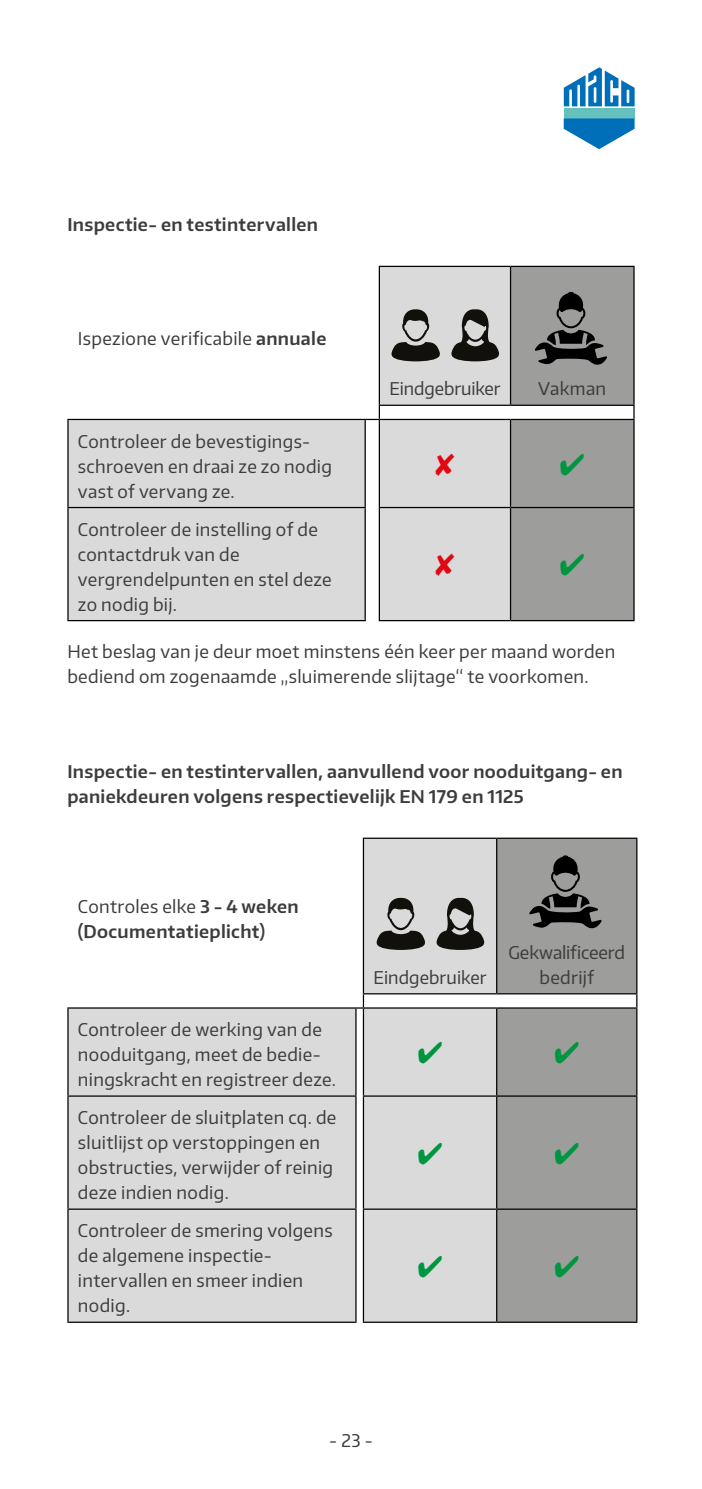
<style>
.page{position:relative;width:702px;height:1489px;background:#fff}
.page>*{position:absolute;margin:0;border:0;box-sizing:border-box;transform-origin:0 0}
.t1{font:17.5px/25px "Encode Sans Normal";letter-spacing:.02em;color:#3c3c3b}
.t2{font:600 17.5px/25px "Encode Sans Normal";letter-spacing:.02em;color:#3c3c3b}
.t3{font:17.5px/25px "Encode Sans Normal";letter-spacing:-.005em;color:#3c3c3b;text-align:center}
.s1{font-weight:600}
.s2{font-weight:400}
</style>
<div class="page">
<div style="left:563px;top:108px;width:71px;height:10px;background:#66c1be"></div>
<svg style="left:563px;top:118px;width:71px;height:31px"></svg>
<svg style="left:563px;top:67px;width:71px;height:39px"></svg>
<svg style="left:68px;top:266px;width:442px;height:354px;fill:#dadada"></svg>
<div style="left:510px;top:267px;width:123px;height:353px;background:#9d9d9c"></div>
<hr style="left:379px;top:266px;width:131px;height:1px;background:#000">
<hr style="left:379px;top:267px;width:1px;height:137px;background:#000">
<hr style="left:510px;top:266px;width:124px;height:1px;background:#000">
<hr style="left:510px;top:267px;width:1px;height:137px;background:#000">
<hr style="left:633px;top:267px;width:1px;height:137px;background:#000">
<hr style="left:379px;top:404px;width:131px;height:2px;background:#000">
<hr style="left:510px;top:404px;width:124px;height:2px;background:#000">
<svg style="left:633px;top:406px;width:1px;height:13px"></svg>
<hr style="left:67px;top:419px;width:298px;height:1px;background:#000">
<hr style="left:67px;top:420px;width:2px;height:87px;background:#000">
<hr style="left:364px;top:420px;width:2px;height:87px;background:#000">
<hr style="left:379px;top:419px;width:131px;height:1px;background:#000">
<hr style="left:379px;top:420px;width:1px;height:87px;background:#000">
<hr style="left:510px;top:419px;width:124px;height:1px;background:#000">
<hr style="left:510px;top:420px;width:1px;height:87px;background:#000">
<hr style="left:633px;top:420px;width:1px;height:87px;background:#000">
<hr style="left:67px;top:507px;width:299px;height:1px;background:#000">
<hr style="left:67px;top:508px;width:2px;height:112px;background:#000">
<hr style="left:364px;top:508px;width:2px;height:112px;background:#000">
<hr style="left:379px;top:507px;width:131px;height:1px;background:#000">
<hr style="left:379px;top:508px;width:1px;height:112px;background:#000">
<hr style="left:510px;top:507px;width:124px;height:1px;background:#000">
<hr style="left:510px;top:508px;width:1px;height:112px;background:#000">
<hr style="left:633px;top:508px;width:1px;height:112px;background:#000">
<hr style="left:67px;top:620px;width:299px;height:1px;background:#000">
<hr style="left:379px;top:620px;width:131px;height:1px;background:#000">
<hr style="left:510px;top:620px;width:124px;height:1px;background:#000">
<svg style="left:365px;top:406px;width:15px;height:14px"></svg>
<svg style="left:451px;top:309px;width:48px;height:52px;background:#777673"></svg>
<svg style="left:391px;top:309px;width:49px;height:52px;background:#838280"></svg>
<svg style="left:534px;top:292px;width:73px;height:74px;background:#6a6a69"></svg>
<svg style="left:69px;top:838px;width:427px;height:484px;fill:#dadada"></svg>
<div style="left:496px;top:838px;width:140px;height:483px;background:#9d9d9c"></div>
<hr style="left:363px;top:837px;width:133px;height:1px;background:#000">
<hr style="left:363px;top:838px;width:1px;height:155px;background:#000">
<hr style="left:496px;top:837px;width:141px;height:1px;background:#000">
<hr style="left:496px;top:838px;width:1px;height:155px;background:#000">
<hr style="left:636px;top:838px;width:1px;height:155px;background:#000">
<hr style="left:363px;top:993px;width:133px;height:1px;background:#000">
<hr style="left:496px;top:993px;width:141px;height:1px;background:#000">
<svg style="left:636px;top:994px;width:1px;height:13px"></svg>
<hr style="left:67px;top:1007px;width:289px;height:1px;background:#000">
<hr style="left:67px;top:1008px;width:2px;height:87px;background:#000">
<hr style="left:355px;top:1008px;width:1px;height:87px;background:#000">
<hr style="left:363px;top:1007px;width:133px;height:1px;background:#000">
<hr style="left:363px;top:1008px;width:1px;height:87px;background:#000">
<hr style="left:496px;top:1007px;width:141px;height:1px;background:#000">
<hr style="left:496px;top:1008px;width:1px;height:87px;background:#000">
<hr style="left:636px;top:1008px;width:1px;height:87px;background:#000">
<hr style="left:67px;top:1095px;width:289px;height:1px;background:#000">
<hr style="left:67px;top:1096px;width:2px;height:112px;background:#000">
<hr style="left:355px;top:1096px;width:1px;height:112px;background:#000">
<hr style="left:363px;top:1095px;width:133px;height:1px;background:#000">
<hr style="left:363px;top:1096px;width:1px;height:112px;background:#000">
<hr style="left:496px;top:1095px;width:141px;height:1px;background:#000">
<hr style="left:496px;top:1096px;width:1px;height:112px;background:#000">
<hr style="left:636px;top:1096px;width:1px;height:112px;background:#000">
<hr style="left:67px;top:1208px;width:289px;height:1px;background:#000">
<hr style="left:67px;top:1209px;width:2px;height:112px;background:#000">
<hr style="left:355px;top:1209px;width:1px;height:112px;background:#000">
<hr style="left:363px;top:1208px;width:133px;height:1px;background:#000">
<hr style="left:363px;top:1209px;width:1px;height:112px;background:#000">
<hr style="left:496px;top:1208px;width:141px;height:1px;background:#000">
<hr style="left:496px;top:1209px;width:1px;height:112px;background:#000">
<hr style="left:636px;top:1209px;width:1px;height:112px;background:#000">
<hr style="left:67px;top:1321px;width:289px;height:1px;background:#000">
<hr style="left:363px;top:1321px;width:133px;height:1px;background:#000">
<hr style="left:496px;top:1321px;width:141px;height:1px;background:#000">
<svg style="left:356px;top:994px;width:8px;height:14px"></svg>
<svg style="left:436px;top:897px;width:48px;height:52px;background:#787774"></svg>
<svg style="left:376px;top:897px;width:49px;height:52px;background:#848381"></svg>
<svg style="left:529px;top:855px;width:73px;height:74px;background:#6a6a69"></svg>
<svg style="left:435px;top:453px;width:19px;height:22px"></svg>
<svg style="left:560px;top:453px;width:24px;height:22px"></svg>
<svg style="left:435px;top:554px;width:19px;height:22px"></svg>
<svg style="left:560px;top:554px;width:24px;height:21px"></svg>
<svg style="left:418px;top:1041px;width:23px;height:22px"></svg>
<svg style="left:555px;top:1041px;width:23px;height:22px"></svg>
<svg style="left:418px;top:1142px;width:23px;height:22px"></svg>
<svg style="left:555px;top:1142px;width:23px;height:22px"></svg>
<svg style="left:418px;top:1255px;width:23px;height:22px"></svg>
<svg style="left:555px;top:1255px;width:23px;height:22px"></svg>
<p class="t2" style="left:67px;top:211px;width:252px">Inspectie- en testintervallen</p>
<p class="t1" style="left:78px;top:325px;width:250px">Ispezione verificabile <span class="s1">annuale</span></p>
<p class="t3" style="left:389px;top:375px;width:113px">Eindgebruiker</p>
<p class="t1" style="left:538px;top:375px;width:69px">Vakman</p>
<p class="t1" style="left:78px;top:428px;width:255px">Controleer de bevestigings&shy;schroeven en draai ze zo nodig vast of vervang ze.</p>
<p class="t1" style="left:78px;top:516px;width:255px">Controleer de instelling of de contactdruk van de vergrendelpunten en stel deze zo nodig bij.</p>
<p class="t1" style="left:67px;top:638px;width:549px">Het beslag van je deur moet minstens één keer per maand worden bediend om zogenaamde „sluimerende slijtage“ te voorkomen.</p>
<p class="t2" style="left:67px;top:758px;width:556px">Inspectie- en testintervallen, aanvullend voor nooduitgang- en paniekdeuren volgens respectievelijk EN 179 en 1125</p>
<p class="t2" style="left:78px;top:892px;width:222px"><span class="s2">Controles elke</span> 3 - 4 weken (Documentatieplicht)</p>
<p class="t1" style="left:78px;top:1016px;width:259px">Controleer de werking van de nooduitgang, meet de bedie&shy;ningskracht en registreer deze.</p>
<p class="t1" style="left:78px;top:1104px;width:260px">Controleer de sluitplaten cq. de sluitlijst op verstoppingen en obstructies, verwijder of reinig deze indien nodig.</p>
<p class="t1" style="left:78px;top:1217px;width:256px">Controleer de smering volgens de algemene inspectie&shy;intervallen en smeer indien nodig.</p>
<p class="t1" style="left:373px;top:964px;width:115px">Eindgebruiker</p>
<p class="t3" style="left:508px;top:939px;width:118px">Gekwalificeerd bedrijf</p>
<p class="t1" style="left:329px;top:1426px;width:45px">- 23 -</p>
</div>
